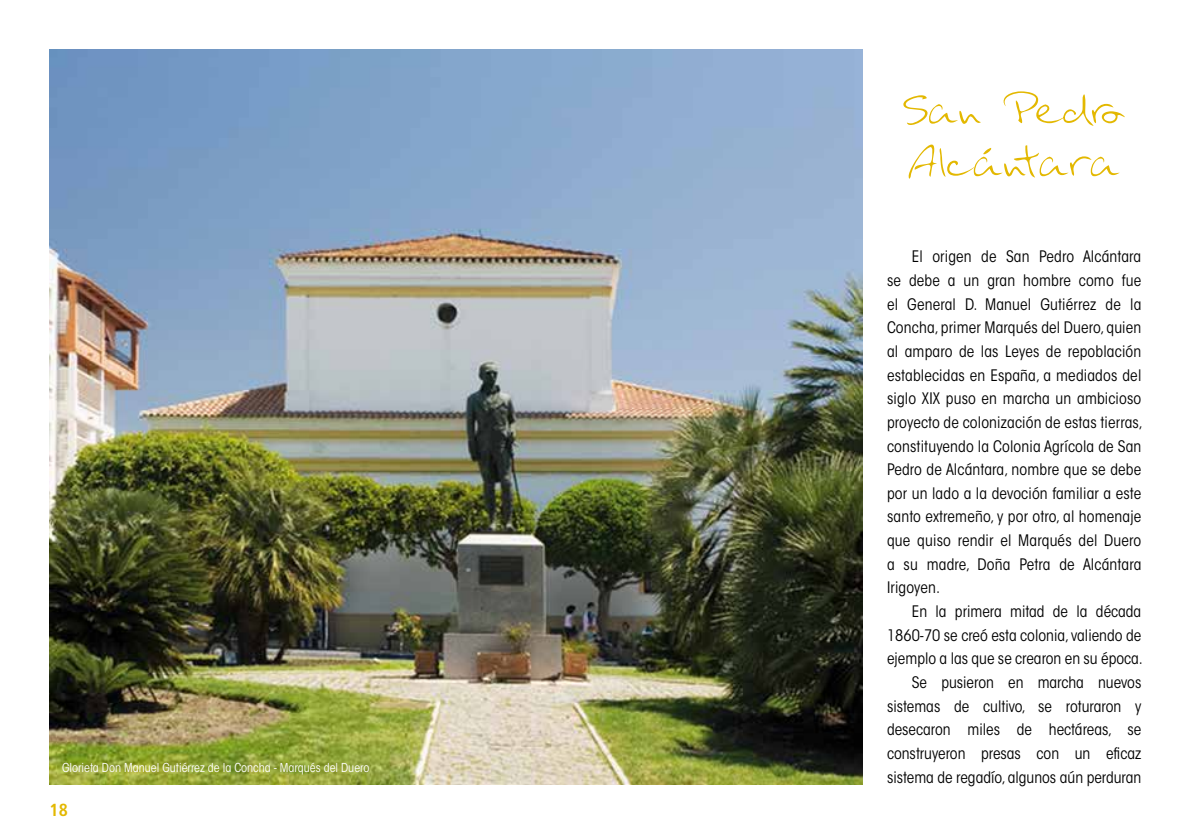
<style>
.page{position:relative;width:1191px;height:834px;background:#fff}
.page>*{position:absolute;margin:0;border:0;box-sizing:border-box;transform-origin:0 0}
.t1{font:700 condensed 17.5px "Frutiger LT Std";color:#e3b800}
.t2{font:condensed 15.75px/23.6px "ITC Avant Garde Std";color:#000;text-align:justify}
.t3{font:condensed 12.25px "ITC Avant Garde Std";color:#fff}
</style>
<div class="page">
<img style="left:50px;top:50px;width:812px;height:734px">
<svg style="left:908px;top:144px;width:211px;height:35px"></svg>
<svg style="left:903px;top:91px;width:222px;height:35px"></svg>
<p class="t3" style="left:62px;top:760px;width:309px">Glorieta Don Manuel Gutiérrez de la Concha - Marqués del Duero</p>
<p class="t1" style="left:50px;top:799px;width:20px">18</p>
<p class="t2" style="left:887px;top:245px;width:257px;text-indent:25px">El origen de San Pedro Alcántara se debe a un gran hombre como fue el General D. Manuel Gutiérrez de la Concha, primer Marqués del Duero, quien al amparo de las Leyes de repoblación establecidas en España, a mediados del siglo XIX puso en marcha un ambicioso proyecto de colonización de estas tierras, constituyendo la Colonia Agrícola de San Pedro de Alcántara, nombre que se debe por un lado a la devoción familiar a este santo extremeño, y por otro, al homenaje que quiso rendir el Marqués del Duero a su madre, Doña Petra de Alcántara Irigoyen.</p>
<p class="t2" style="left:887px;top:599px;width:257px;text-align:right">En la primera mitad de la década 1860-70 se creó esta colonia, valiendo de ejemplo a las que se crearon en su época.<br>Se pusieron en marcha nuevos sistemas de cultivo, se roturaron y desecaron miles de hectáreas, se construyeron presas con un eficaz sistema de regadío, algunos aún perduran</p>
</div>
